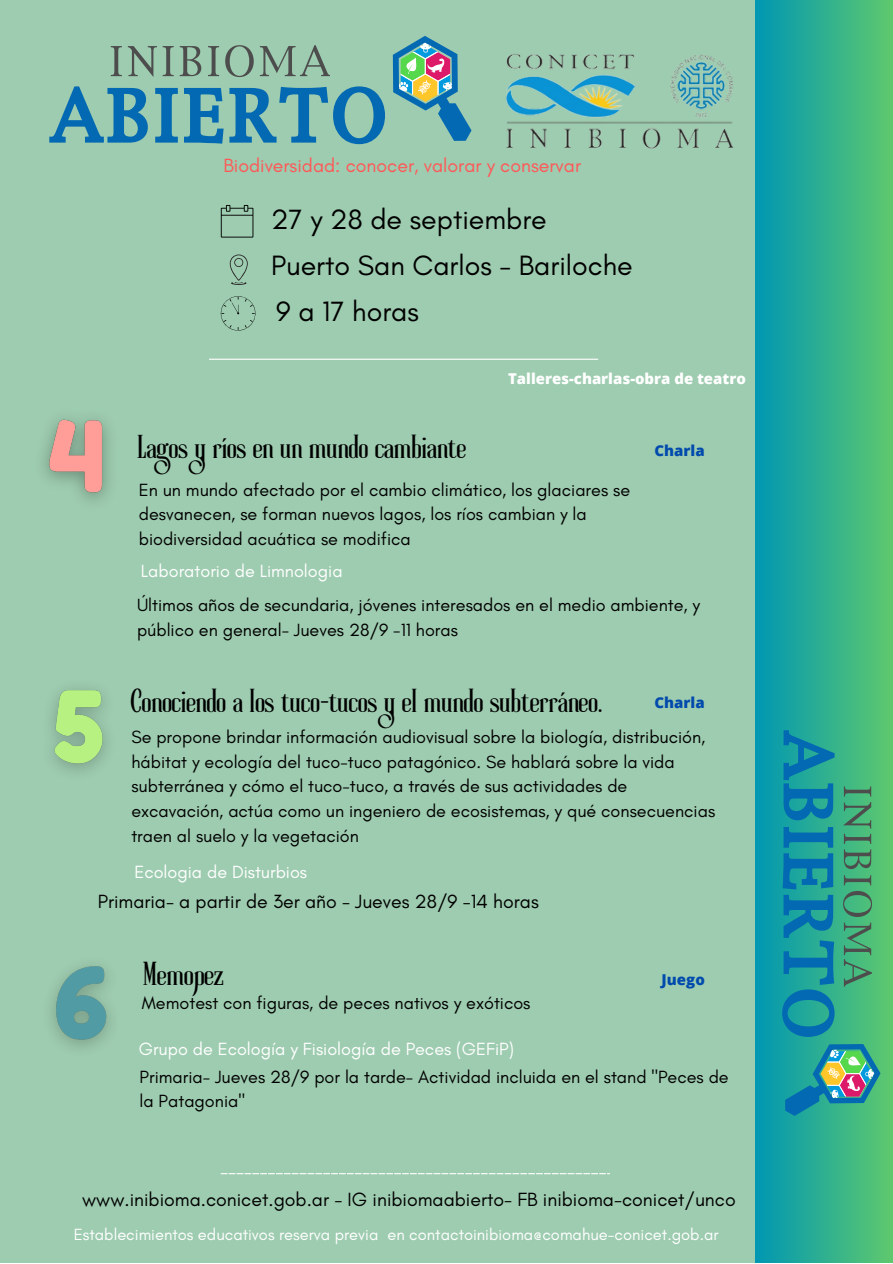
<style>
.page{position:relative;width:893px;height:1264px;background:#fff}
.page>*{position:absolute;margin:0;border:0;box-sizing:border-box;transform-origin:0 0}
.t1{font:30px "Roller Coaster";color:#000}
.t2{font:28.5px "Glacial Indifference";color:#000}
.t3{font:19.5px "Glacial Indifference";color:#000}
.t4{font:19.5px "Glacial Indifference";color:#ff5757}
.t5{font:18px/24.8px "Glacial Indifference";color:#000}
.t6{font:18px "Glacial Indifference";color:#fff}
.t7{font:16.5px "Glacial Indifference";color:#fff}
.t8{font:800 15px "Open Sans";color:#004aad}
.t9{font:800 14.85px "Open Sans";color:#fff}
</style>
<div class="page">
<div style="left:0;top:0;width:892px;height:1262px;background:#9eccb0"></div>
<div style="left:755px;top:0;width:137px;height:1262px;background:linear-gradient(to right,#0097b2,#5ec86e)"></div>
<svg style="left:111px;top:46px;width:11px;height:30px"></svg>
<svg style="left:128px;top:46px;width:29px;height:31px"></svg>
<svg style="left:163px;top:46px;width:11px;height:30px"></svg>
<svg style="left:180px;top:46px;width:21px;height:30px"></svg>
<svg style="left:208px;top:46px;width:11px;height:30px"></svg>
<svg style="left:225px;top:45px;width:29px;height:32px"></svg>
<svg style="left:260px;top:45px;width:70px;height:31px"></svg>
<svg style="left:49px;top:86px;width:336px;height:59px"></svg>
<svg style="left:393px;top:36px;width:78px;height:105px"></svg>
<svg style="left:230px;top:254px;width:18px;height:31px"></svg>
<svg style="left:221px;top:296px;width:35px;height:35px"></svg>
<img style="left:83px;top:419px;width:27px;height:82px">
<svg style="left:804px;top:631px;width:88px;height:631px;background:#44ba80"></svg>
<img style="left:506px;top:54px;width:228px;height:95px">
<hr style="left:209px;top:359px;width:389px;height:1px;background:#fff">
<svg style="left:221px;top:205px;width:32px;height:32px"></svg>
<img style="left:83px;top:688px;width:25px;height:84px">
<svg style="left:221px;top:1173px;width:389px;height:1px"></svg>
<svg style="left:780px;top:728px;width:100px;height:387px;background:#309e91"></svg>
<img style="left:51px;top:965px;width:60px;height:83px">
<svg style="left:43px;top:419px;width:40px;height:353px"></svg>
<p class="t4" style="left:223px;top:153px;width:359px">Biodiversidad: conocer, valorar y conservar</p>
<p class="t2" style="left:271px;top:202px;width:277px">27 y 28 de septiembre</p>
<p class="t2" style="left:271px;top:248px;width:363px">Puerto San Carlos - Bariloche</p>
<p class="t2" style="left:276px;top:294px;width:144px">9 a 17 horas</p>
<p class="t1" style="left:137px;top:435px;width:330px">Lagos y ríos en un mundo cambiante</p>
<p class="t9" style="left:508px;top:368px;width:239px">Talleres-charlas-obra de teatro</p>
<p class="t8" style="left:654px;top:440px;width:52px">Charla</p>
<p class="t5" style="left:139px;top:477px;width:493px">En un mundo afectado por el cambio climático, los glaciares se desvanecen, se forman nuevos lagos, los ríos cambian y la biodiversidad acuática se modifica</p>
<p class="t6" style="left:141px;top:560px;width:203px">Laboratorio de Limnologia</p>
<p class="t5" style="left:137px;top:592px;width:564px">Últimos años de secundaria, jóvenes interesados en el medio ambiente, y público en general- Jueves 28/9 -11 horas</p>
<p class="t1" style="left:131px;top:689px;width:472px">Conociendo a los tuco-tucos y el mundo subterráneo.</p>
<p class="t8" style="left:654px;top:692px;width:52px">Charla</p>
<p class="t5" style="left:131px;top:724px;width:585px">Se propone brindar información audiovisual sobre la biología, distribución, hábitat y ecología del tuco-tuco patagónico. Se hablará sobre la vida subterránea y cómo el tuco-tuco, a través de sus actividades de excavación, actúa como un ingeniero de ecosistemas, y qué consecuencias traen al suelo y la vegetación</p>
<p class="t6" style="left:134px;top:860px;width:174px">Ecologia de Disturbios</p>
<p class="t3" style="left:98px;top:890px;width:442px">Primaria- a partir de 3er año - Jueves 28/9 -14 horas</p>
<p class="t1" style="left:143px;top:962px;width:82px">Memopez</p>
<p class="t5" style="left:142px;top:990px;width:390px">Memotest con figuras, de peces nativos y exóticos</p>
<p class="t6" style="left:139px;top:1037px;width:377px">Grupo de Ecología y Fisiología de Peces (GEFiP)</p>
<p class="t5" style="left:139px;top:1063px;width:590px">Primaria- Jueves 28/9 por la tarde- Actividad incluida en el stand "Peces de la Patagonia"</p>
<p class="t8" style="left:661px;top:969px;width:45px">Juego</p>
<p class="t3" style="left:82px;top:1187px;width:655px">www.inibioma.conicet.gob.ar - IG inibiomaabierto- FB inibioma-conicet/unco</p>
<p class="t7" style="left:74px;top:1224px;width:646px">Establecimientos educativos reserva previa en contactoinibioma@comahue-conicet.gob.ar</p>
</div>
